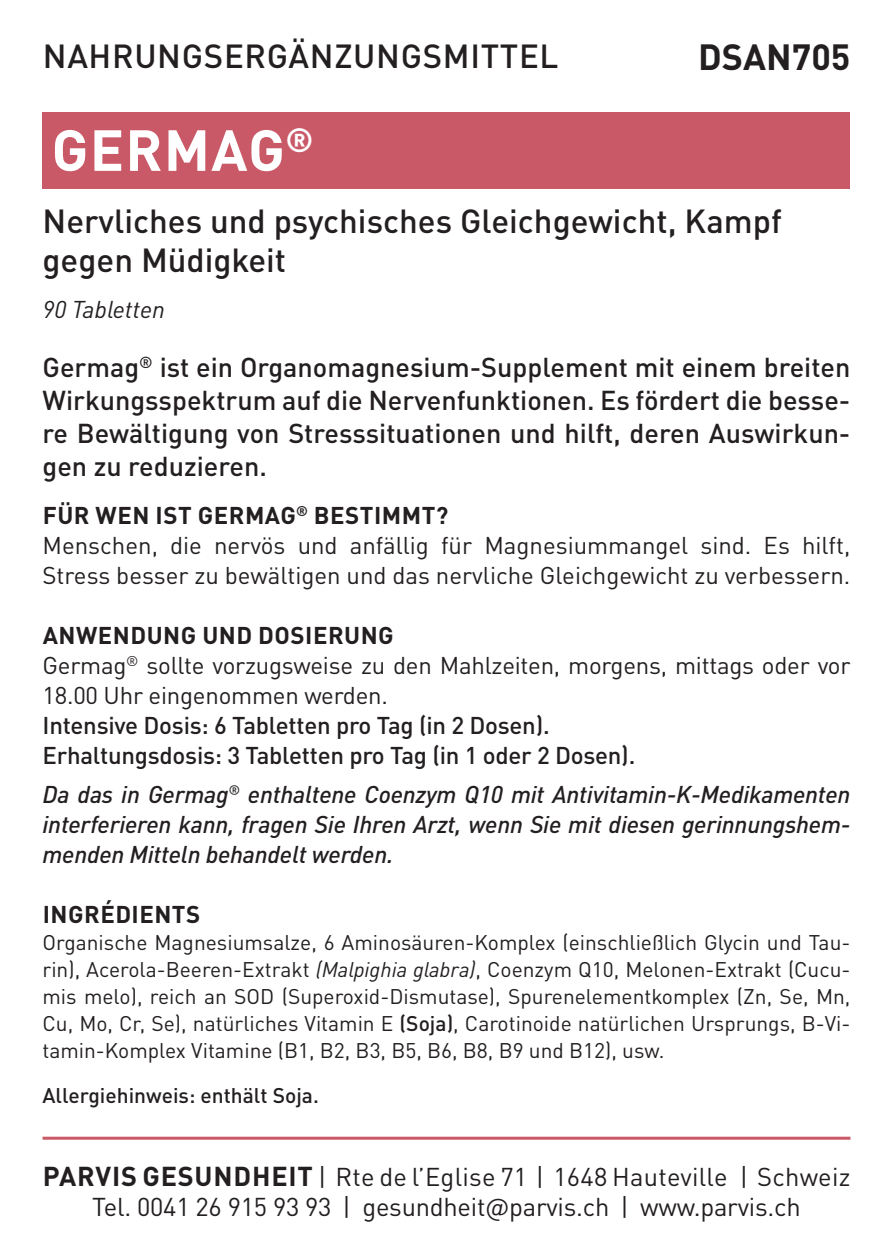
<style>
.page{position:relative;width:893px;height:1259px;background:#fff}
.page>*{position:absolute;margin:0;border:0;box-sizing:border-box;transform-origin:0 0}
._00_Nom{font:700 57px "DIN Pro";letter-spacing:.02em;color:#fff}
.t1{font:700 36px "DIN Pro";color:#231f20}
._00_proprietes{font:500 33px/39px "DIN Pro";color:#231f20}
._00_proprietes-2{font:500 33px "DIN Pro";letter-spacing:.02em;color:#231f20}
._00_Resume{font:500 27px/33px "DIN Pro";color:#231f20;text-align:justify}
.t2{font:25.5px/30px "DIN Pro";letter-spacing:-.01em;color:#231f20;text-align:center}
._03_texte_courant{font:24px/30px "DIN Pro";color:#231f20}
._03_texte_courant-2{font:italic 500 24px/30px "DIN Pro";letter-spacing:-.01em;color:#231f20;text-align:justify}
._03_texte_courant-3{font:500 24px "DIN Pro";letter-spacing:-.01em;color:#231f20}
._01_indication{font:700 24px "DIN Pro";letter-spacing:.02em;color:#231f20}
.t3{font:italic 24px "DIN Pro";color:#231f20}
._03_texte_courant_pe{font:21px/27px "DIN Pro";color:#231f20;text-align:justify}
._03_texte_courant_pe-2{font:500 21px "DIN Pro";color:#231f20}
.s1{font-style:italic}
.s2{font-weight:500}
.s3{font-weight:700;font-size:27px}
</style>
<div class="page">
<hr style="left:43px;top:1136px;width:807px;height:3px;background:#ca5968">
<div style="left:43px;top:112px;width:807px;height:77px;background:#ca5968"></div>
<h3 class="_00_proprietes-2" style="left:43px;top:29px;width:517px">NAHRUNGSERGÄNZUNGSMITTEL</h3>
<p class="_00_Nom" style="left:52px;top:103px;width:264px">GERMAG<sup>®</sup></p>
<p class="t1" style="left:698px;top:27px;width:154px">DSAN705</p>
<p class="_00_proprietes" style="left:43px;top:197px;width:741px">Nervliches und psychisches Gleichgewicht, Kampf gegen Müdigkeit</p>
<p class="t3" style="left:43px;top:291px;width:124px">90 Tabletten</p>
<p class="_00_Resume" style="left:43px;top:347px;width:809px">Germag<sup>®</sup> ist ein Organomagnesium-Supplement mit einem breiten Wirkungsspektrum auf die Nervenfunktionen. Es fördert die besse&shy;re Bewältigung von Stresssituationen und hilft, deren Auswirkun&shy;gen zu reduzieren.</p>
<p class="_01_indication" style="left:43px;top:495px;width:407px">FÜR WEN IST GERMAG<sup>®</sup> BESTIMMT?</p>
<p class="_03_texte_courant" style="left:43px;top:528px;width:809px">Menschen, die nervös und anfällig für Magnesiummangel sind. Es hilft,<br>Stress besser zu bewältigen und das nervliche Gleichgewicht zu verbessern.</p>
<p class="_01_indication" style="left:43px;top:615px;width:353px">ANWENDUNG UND DOSIERUNG</p>
<p class="_03_texte_courant" style="left:43px;top:648px;width:809px">Germag<sup>®</sup> sollte vorzugsweise zu den Mahlzeiten, morgens, mittags oder vor<br>18.00 Uhr eingenommen werden.</p>
<p class="_03_texte_courant-3" style="left:43px;top:706px;width:509px">Intensive Dosis: 6 Tabletten pro Tag (in 2 Dosen).</p>
<p class="_03_texte_courant-3" style="left:43px;top:736px;width:594px">Erhaltungsdosis: 3 Tabletten pro Tag (in 1 oder 2 Dosen).</p>
<p class="_03_texte_courant-2" style="left:43px;top:776px;width:809px">Da das in Germag<sup>®</sup> enthaltene Coenzym Q10 mit Antivitamin-K-Medikamenten interferieren kann, fragen Sie Ihren Arzt, wenn Sie mit diesen gerinnungshem&shy;menden Mitteln behandelt werden.</p>
<p class="_01_indication" style="left:43px;top:894px;width:159px">INGRÉDIENTS</p>
<p class="_03_texte_courant_pe" style="left:43px;top:926px;width:809px">Organische Magnesiumsalze, 6 Aminosäuren-Komplex (einschließlich Glycin und Tau&shy;rin), Acerola-Beeren-Extrakt <span class="s1">(Malpighia glabra)</span>, Coenzym Q10, Melonen-Extrakt (Cucu&shy;mis melo), reich an SOD (Superoxid-Dismutase), Spurenelementkomplex (Zn, Se, Mn, Cu, Mo, Cr, Se), natürliches Vitamin E <span class="s2">(Soja)</span>, Carotinoide natürlichen Ursprungs, B-Vi&shy;tamin-Komplex Vitamine (B1, B2, B3, B5, B6, B8, B9 und B12), usw.</p>
<p class="_03_texte_courant_pe-2" style="left:43px;top:1078px;width:278px">Allergiehinweis: enthält Soja.</p>
<p class="t2" style="left:43px;top:1158px;width:809px"><span class="s3">PARVIS GESUNDHEIT</span> | Rte de l’Eglise 71 | 1648 Hauteville | Schweiz<br>Tel. 0041 26 915 93 93 | gesundheit@parvis.ch | www.parvis.ch</p>
</div>
